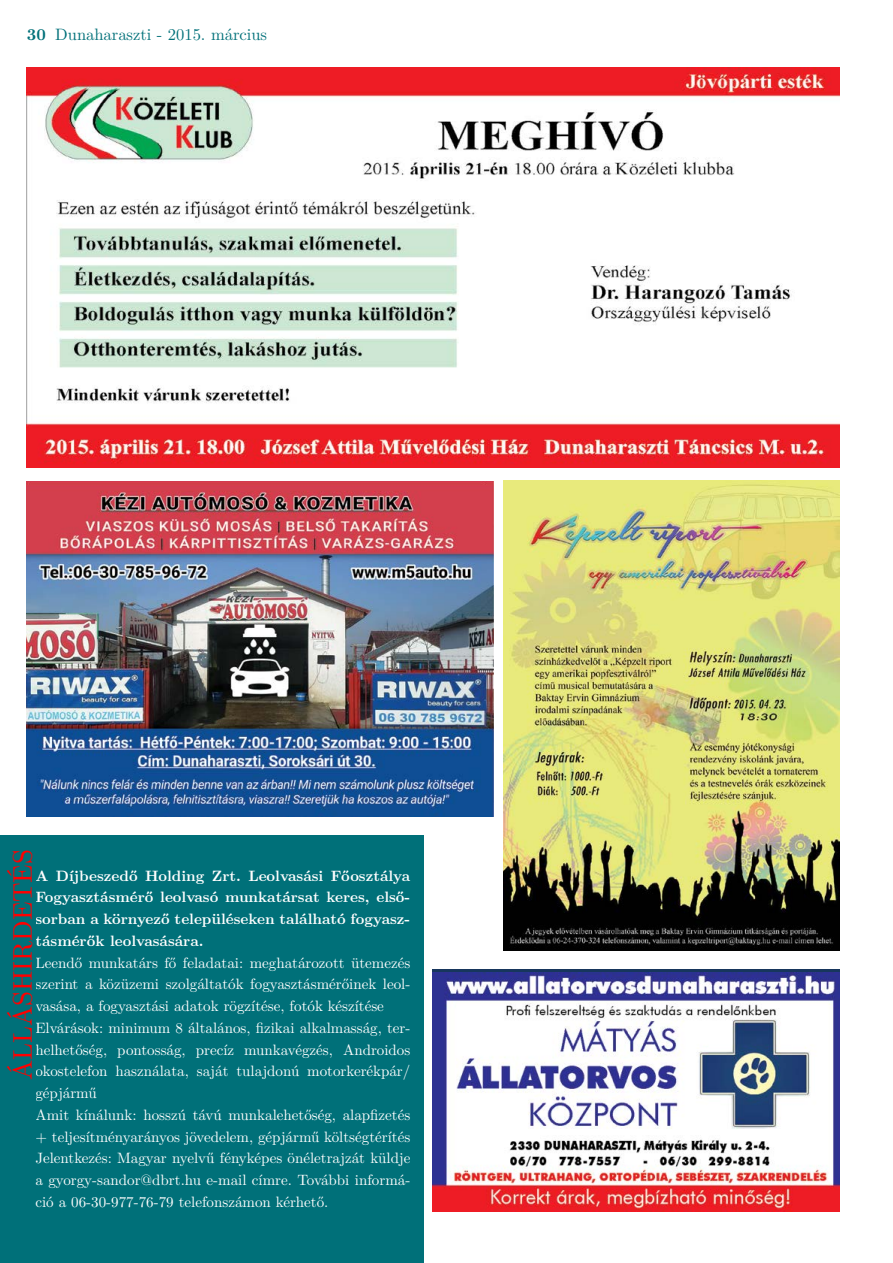
<style>
.page{position:relative;width:893px;height:1263px;background:#fff}
.page>*{position:absolute;margin:0;border:0;box-sizing:border-box;transform-origin:0 0}
.t1{font:27px "LM Roman 10";color:#f00}
.t2{font:16.5px "LM Roman 10";color:#007079}
.t3{font:15px/21.8px "LM Roman 10";color:#fff}
.t4{font:700 15px/21.8px "LM Roman 10";color:#fff;text-align:justify}
.s1{font-weight:700}
</style>
<div class="page">
<div style="left:0;top:836px;width:423px;height:427px;background:#007079"></div>
<img style="left:504px;top:481px;width:335px;height:470px">
<div style="left:433px;top:969px;width:407px;height:243px;background:linear-gradient(to right,#17365d,#17365d)"></div>
<img style="left:433px;top:973px;width:407px;height:238px">
<img style="left:27px;top:481px;width:466px;height:335px">
<img style="left:27px;top:67px;width:813px;height:400px">
<p class="t2" style="left:27px;top:22px;width:242px"><span class="s1">30</span> Dunaharaszti - 2015. március</p>
<h1 class="t1" style="left:1px;top:1080px;width:233px;rotate:-90deg">ÁLLÁSHIRDETÉS</h1>
<p class="t4" style="left:35px;top:863px;width:376px">A Díjbeszedő Holding Zrt. Leolvasási Főosztálya Fogyasztásmérő leolvasó munkatársat keres, első&shy;sorban a környező településeken található fogyasz&shy;tásmérők leolvasására.</p>
<p class="t3" style="left:35px;top:950px;width:376px">Leendő munkatárs fő feladatai: meghatározott ütemezés szerint a közüzemi szolgáltatók fogyasztásmérőinek leol&shy;vasása, a fogyasztási adatok rögzítése, fotók készítése Elvárások: minimum 8 általános, fizikai alkalmasság, ter&shy;helhetőség, pontosság, precíz munkavégzés, Androidos okostelefon használata, saját tulajdonú motorkerékpár/ gépjármű<br>Amit kínálunk: hosszú távú munkalehetőség, alapfizetés + teljesítményarányos jövedelem, gépjármű költségtérítés Jelentkezés: Magyar nyelvű fényképes önéletrajzát küldje a gyorgy-sandor@dbrt.hu e-mail címre. További informá&shy;ció a 06-30-977-76-79 telefonszámon kérhető.</p>
</div>
